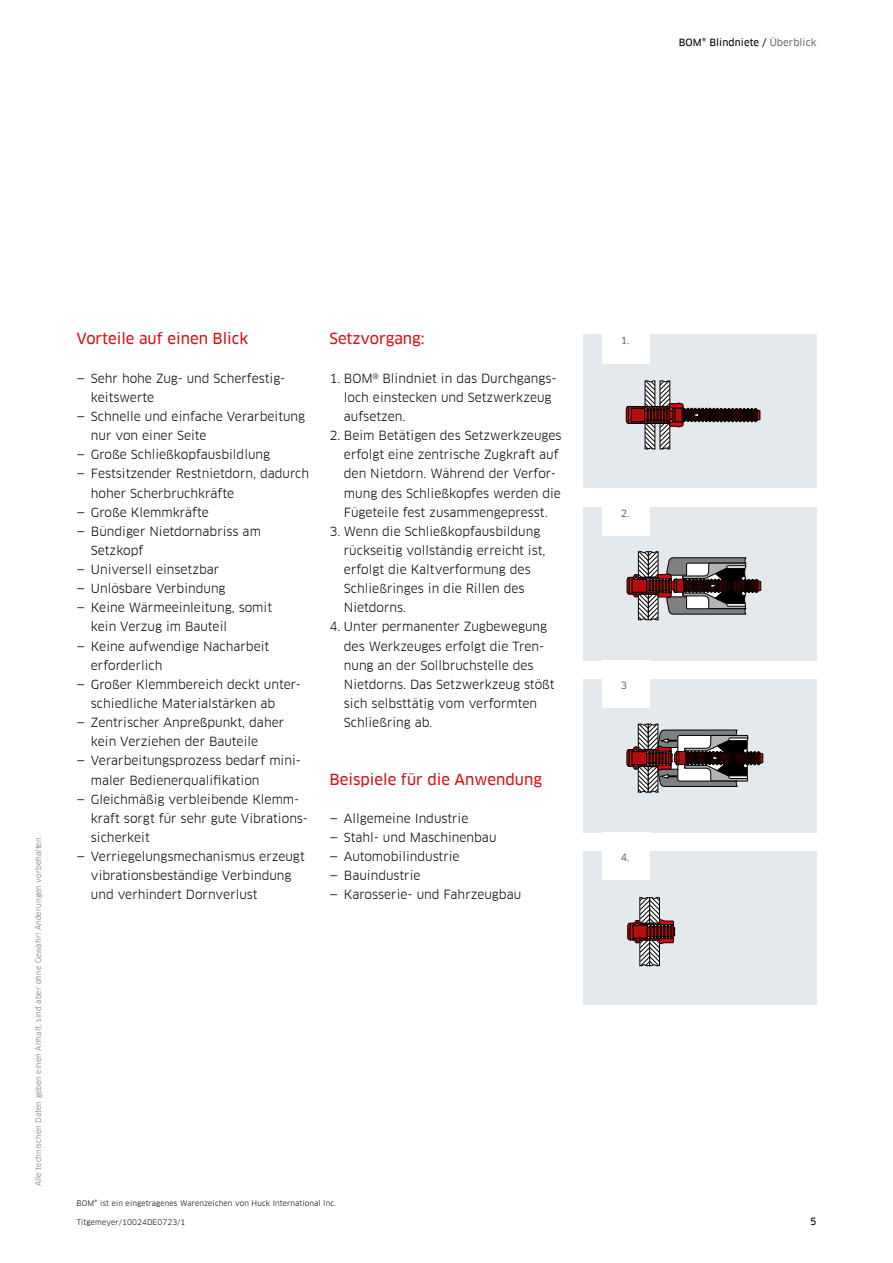
<style>
.page{position:relative;width:893px;height:1263px;background:#fff}
.page>*{position:absolute;margin:0;border:0;box-sizing:border-box;transform-origin:0 0}
.t1{font:15px "Clan Offc Pro News";color:#d40f14}
.t2{font:12.3px/19.2px "Clan Offc Pro";color:#000}
.t3{font:9.75px "Clan Offc Pro News";letter-spacing:.01em;color:#000}
.t4{font:9.75px "Clan Offc Pro News";color:#6b6e6e}
.t5{font:7.5px "Clan Offc Pro";letter-spacing:.01em;color:#000}
.t6{font:7.5px "Clan Offc Pro";letter-spacing:.01em;color:#6b6e6e}
.s1{color:#6b6e6e}
</style>
<div class="page">
<div style="left:583px;top:507px;width:233px;height:153px;background:#e3e9ec"></div>
<div style="left:583px;top:851px;width:233px;height:154px;background:#e3e9ec"></div>
<div style="left:583px;top:335px;width:233px;height:153px;background:#e3e9ec"></div>
<div style="left:583px;top:679px;width:233px;height:153px;background:#e3e9ec"></div>
<div style="left:602px;top:316px;width:47px;height:48px;background:#fff"></div>
<div style="left:602px;top:660px;width:47px;height:48px;background:#fff"></div>
<div style="left:602px;top:488px;width:47px;height:48px;background:#fff"></div>
<div style="left:602px;top:832px;width:47px;height:48px;background:#fff"></div>
<svg style="left:626px;top:380px;width:134px;height:70px"></svg>
<svg style="left:626px;top:551px;width:135px;height:70px"></svg>
<svg style="left:626px;top:723px;width:137px;height:70px"></svg>
<svg style="left:627px;top:897px;width:49px;height:70px"></svg>
<p class="t3" style="left:679px;top:37px;width:139px">BOM® Blindniete / <span class="s1">Überblick</span></p>
<p class="t6" style="left:34px;top:1186px;width:352px;rotate:-90deg">Alle technischen Daten geben einen Anhalt, sind aber ohne Gewähr! Änderungen vorbehalten.</p>
<p class="t1" style="left:77px;top:330px;width:173px">Vorteile auf einen Blick</p>
<p class="t2" style="left:91px;top:368px;width:196px;text-indent:-14px">— Sehr hohe Zug- und Scherfestig&shy;keitswerte</p>
<p class="t2" style="left:91px;top:407px;width:216px;text-indent:-14px">— Schnelle und einfache Verarbeitung nur von einer Seite</p>
<p class="t2" style="left:77px;top:445px;width:195px">— Große Schließkopfausbildlung</p>
<p class="t2" style="left:91px;top:464px;width:220px;text-indent:-14px">— Festsitzender Restnietdorn, dadurch hoher Scherbruchkräfte</p>
<p class="t2" style="left:77px;top:502px;width:134px">— Große Klemmkräfte</p>
<p class="t2" style="left:91px;top:522px;width:172px;text-indent:-14px">— Bündiger Nietdornabriss am<br>Setzkopf</p>
<p class="t2" style="left:77px;top:560px;width:144px">— Universell einsetzbar</p>
<p class="t2" style="left:77px;top:579px;width:151px">— Unlösbare Verbindung</p>
<p class="t2" style="left:91px;top:598px;width:183px;text-indent:-14px">— Keine Wärmeeinleitung, somit kein Verzug im Bauteil</p>
<p class="t2" style="left:91px;top:636px;width:180px;text-indent:-14px">— Keine aufwendige Nacharbeit erforderlich</p>
<p class="t2" style="left:91px;top:675px;width:212px;text-indent:-14px">— Großer Klemmbereich deckt unter&shy;schiedliche Materialstärken ab</p>
<p class="t2" style="left:91px;top:713px;width:195px;text-indent:-14px">— Zentrischer Anpreßpunkt, daher kein Verziehen der Bauteile</p>
<p class="t2" style="left:91px;top:751px;width:212px;text-indent:-14px">— Verarbeitungsprozess bedarf mini&shy;maler Bedienerqualifikation</p>
<p class="t2" style="left:91px;top:789px;width:219px;text-indent:-14px">— Gleichmäßig verbleibende Klemm&shy;kraft sorgt für sehr gute Vibrations&shy;sicherkeit</p>
<p class="t2" style="left:91px;top:847px;width:215px;text-indent:-14px">— Verriegelungsmechanismus erzeugt vibrationsbeständige Verbindung und verhindert Dornverlust</p>
<p class="t1" style="left:330px;top:330px;width:97px">Setzvorgang:</p>
<p class="t2" style="left:344px;top:368px;width:214px;text-indent:-14px">1. BOM<sup>®</sup> Blindniet in das Durchgangs&shy;loch einstecken und Setzwerkzeug aufsetzen.</p>
<p class="t2" style="left:344px;top:426px;width:219px;text-indent:-14px">2. Beim Betätigen des Setzwerkzeuges erfolgt eine zentrische Zugkraft auf den Nietdorn. Während der Verfor&shy;mung des Schließkopfes werden die Fügeteile fest zusammengepresst.</p>
<p class="t2" style="left:344px;top:522px;width:203px;text-indent:-14px">3. Wenn die Schließkopfausbildung rückseitig vollständig erreicht ist, erfolgt die Kaltverformung des<br>Schließringes in die Rillen des<br>Nietdorns.</p>
<p class="t2" style="left:344px;top:617px;width:212px;text-indent:-14px">4. Unter permanenter Zugbewegung des Werkzeuges erfolgt die Tren&shy;nung an der Sollbruchstelle des<br>Nietdorns. Das Setzwerkzeug stößt sich selbsttätig vom verformten<br>Schließring ab.</p>
<p class="t1" style="left:330px;top:770px;width:214px">Beispiele für die Anwendung</p>
<p class="t2" style="left:330px;top:809px;width:140px">— Allgemeine Industrie</p>
<p class="t2" style="left:330px;top:828px;width:168px">— Stahl- und Maschinenbau</p>
<p class="t2" style="left:330px;top:847px;width:132px">— Automobilindustrie</p>
<p class="t2" style="left:330px;top:866px;width:93px">— Bauindustrie</p>
<p class="t2" style="left:330px;top:885px;width:193px">— Karosserie- und Fahrzeugbau</p>
<p class="t5" style="left:77px;top:1198px;width:261px">BOM® ist ein eingetragenes Warenzeichen von Huck International Inc.</p>
<p class="t5" style="left:77px;top:1217px;width:110px">Titgemeyer/10024DE0723/1</p>
<p class="t4" style="left:621px;top:335px;width:10px">1.</p>
<p class="t4" style="left:621px;top:507px;width:10px">2.</p>
<p class="t4" style="left:621px;top:680px;width:8px">3</p>
<p class="t4" style="left:621px;top:852px;width:10px">4.</p>
<p class="t3" style="left:810px;top:1215px;width:8px">5</p>
</div>
